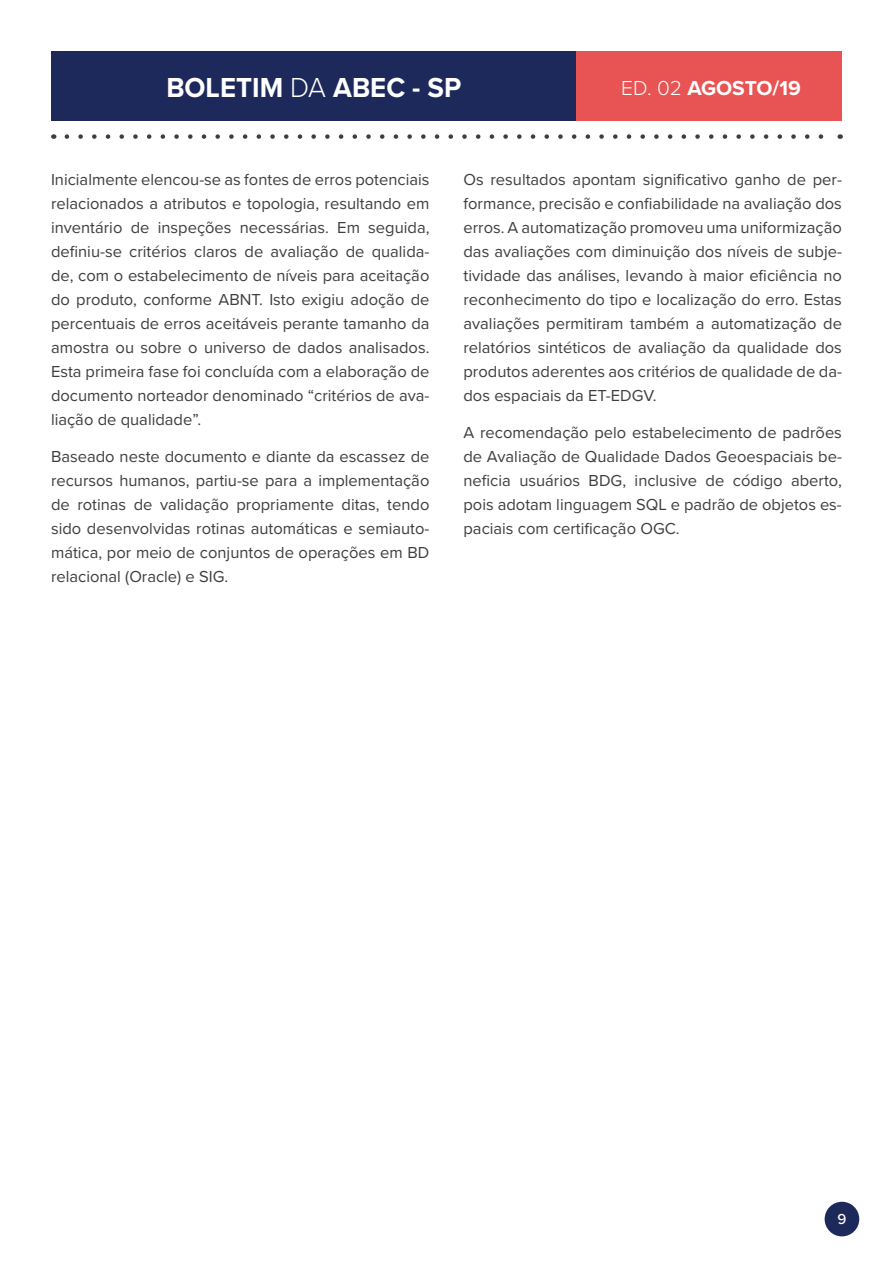
<style>
.page{position:relative;width:893px;height:1263px;background:#fff}
.page>*{position:absolute;margin:0;border:0;box-sizing:border-box;transform-origin:0 0}
.t1{font:700 28.5px "Proxima Nova";color:#fff}
.t2{font:700 21px "Proxima Nova";letter-spacing:-.005em;color:#fff}
.t3{font:16.5px/24px "Proxima Nova";color:#3e3e3f;text-align:justify}
.t4{font:500 15px "Proxima Nova";color:#fff}
.s1{font-weight:300}
</style>
<div class="page">
<div style="left:825px;top:1202px;width:34px;height:34px;background:#1e295b;border-radius:50%"></div>
<div style="left:51px;top:51px;width:526px;height:70px;background:#1e295b"></div>
<div style="left:577px;top:51px;width:265px;height:70px;background:#e85353"></div>
<svg style="left:67px;top:134px;width:757px;height:5px"></svg>
<h1 class="t1" style="left:166px;top:66px;width:296px">BOLETIM <span class="s1">DA</span> ABEC - SP</h1>
<p class="t2" style="left:621px;top:72px;width:181px"><span class="s1">ED. 02</span> AGOSTO/19</p>
<p class="t3" style="left:51px;top:167px;width:380px">Inicialmente elencou-se as fontes de erros potenciais relacionados a atributos e topologia, resultando em inventário de inspeções necessárias. Em seguida, definiu-se critérios claros de avaliação de qualida&shy;de, com o estabelecimento de níveis para aceitação do produto, conforme ABNT. Isto exigiu adoção de percentuais de erros aceitáveis perante tamanho da amostra ou sobre o universo de dados analisados.<br>Esta primeira fase foi concluída com a elaboração de documento norteador denominado “critérios de ava&shy;liação de qualidade”.</p>
<p class="t3" style="left:51px;top:444px;width:380px">Baseado neste documento e diante da escassez de recursos humanos, partiu-se para a implementação de rotinas de validação propriamente ditas, tendo sido desenvolvidas rotinas automáticas e semiauto&shy;mática, por meio de conjuntos de operações em BD relacional (Oracle) e SIG.</p>
<p class="t3" style="left:463px;top:167px;width:380px">Os resultados apontam significativo ganho de per&shy;formance, precisão e confiabilidade na avaliação dos erros. A automatização promoveu uma uniformização das avaliações com diminuição dos níveis de subje&shy;tividade das análises, levando à maior eficiência no reconhecimento do tipo e localização do erro. Estas avaliações permitiram também a automatização de relatórios sintéticos de avaliação da qualidade dos produtos aderentes aos critérios de qualidade de da&shy;dos espaciais da ET-EDGV.</p>
<p class="t3" style="left:463px;top:420px;width:380px">A recomendação pelo estabelecimento de padrões de Avaliação de Qualidade Dados Geoespaciais be&shy;neficia usuários BDG, inclusive de código aberto, pois adotam linguagem SQL e padrão de objetos es&shy;paciais com certificação OGC.</p>
<p class="t4" style="left:837px;top:1207px;width:10px">9</p>
</div>
